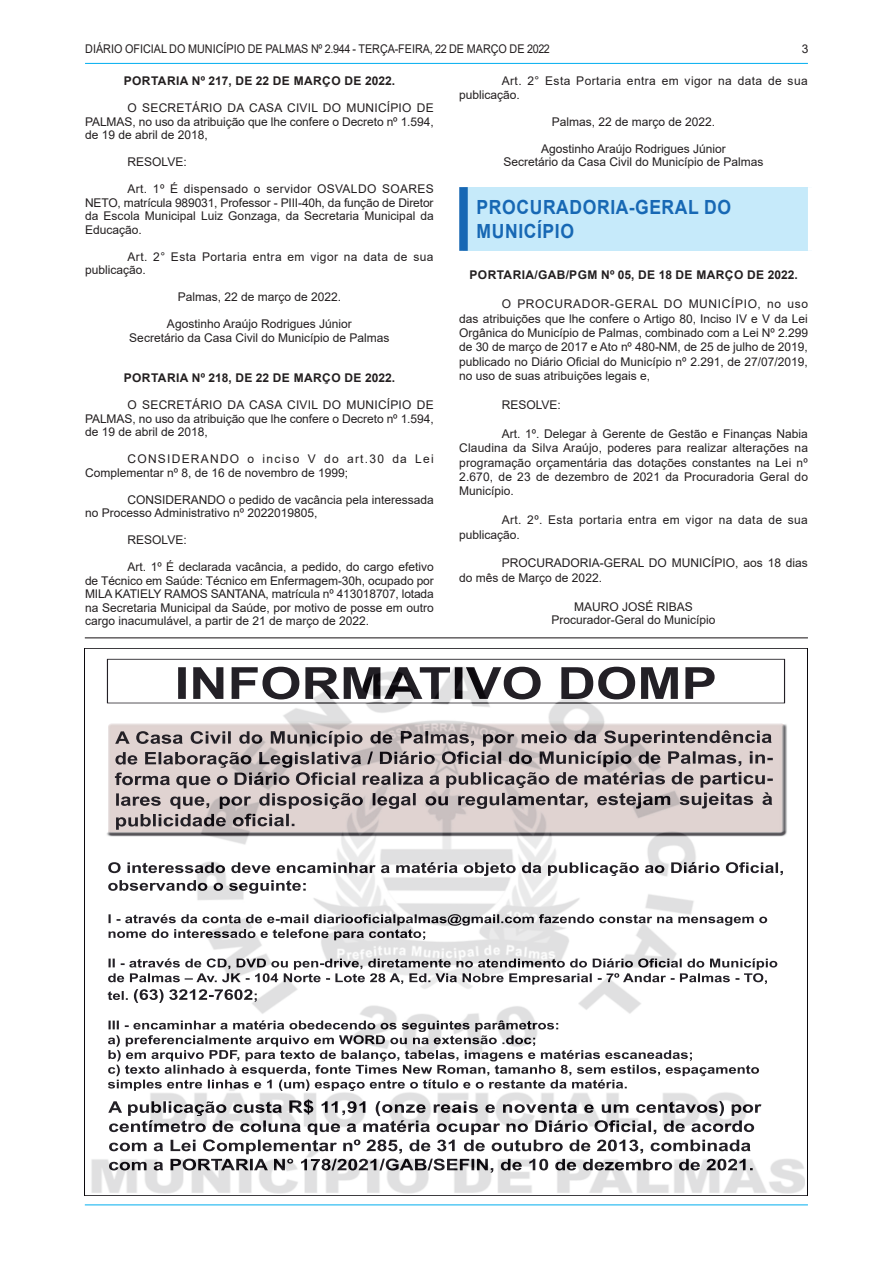
<style>
.page{position:relative;width:893px;height:1263px;background:#fff}
.page>*{position:absolute;margin:0;border:0;box-sizing:border-box;transform-origin:0 0}
.t1{font:700 19.5px/24px "Arial";letter-spacing:.035em;color:#1768b4;scale:.9 1}
.t2{font:12px/13.5px "Arial";color:#231f20;text-align:justify}
.t3{font:12px/13.5px "Arial";letter-spacing:.035em;color:#231f20}
.t4{font:700 12px "Arial";letter-spacing:.035em;color:#231f20}
.t5{font:12px "Arial";color:#231f20;scale:.9 1}
.t6{font:12px/14.4px "Arial";letter-spacing:.03em;color:#231f20}
</style>
<div class="page">
<hr style="left:85px;top:1204px;width:723px;height:1px;background:#00aeef">
<hr style="left:85px;top:63px;width:723px;height:1px;background:#00aeef">
<div style="left:463px;top:187px;width:349px;height:64px;background:#c6eafa"></div>
<div style="left:459px;top:187px;width:9px;height:64px;background:#1768b4"></div>
<div style="left:808px;top:187px;width:8px;height:64px;background:#fff"></div>
<hr style="left:85px;top:637px;width:723px;height:1px;background:#231f20">
<img style="left:85px;top:648px;width:723px;height:547px">
<img style="left:108px;top:723px;width:676px;height:111px">
<p class="t5" style="left:85px;top:40px;width:518px">DIÁRIO OFICIAL DO MUNICÍPIO DE PALMAS Nº 2.944 - TERÇA-FEIRA, 22 DE MARÇO DE 2022</p>
<p class="t2" style="left:802px;top:42px;width:8px">3</p>
<p class="t4" style="left:124px;top:73px;width:273px">PORTARIA Nº 217, DE 22 DE MARÇO DE 2022.</p>
<p class="t2" style="left:85px;top:101px;width:350px;text-indent:43px">O SECRETÁRIO DA CASA CIVIL DO MUNICÍPIO DE PALMAS, no uso da atribuição que lhe confere o Decreto nº 1.594, de 19 de abril de 2018,</p>
<p class="t2" style="left:128px;top:155px;width:61px">RESOLVE:</p>
<p class="t2" style="left:85px;top:182px;width:350px;text-indent:43px">Art. 1º É dispensado o servidor OSVALDO SOARES NETO, matrícula 989031, Professor - PIII-40h, da função de Diretor da Escola Municipal Luiz Gonzaga, da Secretaria Municipal da Educação.</p>
<p class="t3" style="left:85px;top:250px;width:350px;text-indent:43px">Art. 2° Esta Portaria entra em vigor na data de sua publicação.</p>
<p class="t2" style="left:178px;top:290px;width:165px">Palmas, 22 de março de 2022.</p>
<p class="t2" style="left:129px;top:317px;width:262px;text-align:center">Agostinho Araújo Rodrigues Júnior<br>Secretário da Casa Civil do Município de Palmas</p>
<p class="t4" style="left:124px;top:370px;width:273px">PORTARIA Nº 218, DE 22 DE MARÇO DE 2022.</p>
<p class="t2" style="left:85px;top:398px;width:350px;text-indent:43px">O SECRETÁRIO DA CASA CIVIL DO MUNICÍPIO DE PALMAS, no uso da atribuição que lhe confere o Decreto nº 1.594, de 19 de abril de 2018,</p>
<p class="t2" style="left:85px;top:452px;width:350px;text-indent:43px">CONSIDERANDO o inciso V do art.30 da Lei<br>Complementar nº 8, de 16 de novembro de 1999;</p>
<p class="t2" style="left:85px;top:493px;width:350px;text-indent:43px">CONSIDERANDO o pedido de vacância pela interessada no Processo Administrativo nº 2022019805,</p>
<p class="t2" style="left:128px;top:533px;width:61px">RESOLVE:</p>
<p class="t2" style="left:85px;top:560px;width:350px;text-indent:43px">Art. 1º É declarada vacância, a pedido, do cargo efetivo de Técnico em Saúde: Técnico em Enfermagem-30h, ocupado por MILA KATIELY RAMOS SANTANA, matrícula nº 413018707, lotada na Secretaria Municipal da Saúde, por motivo de posse em outro cargo inacumulável, a partir de 21 de março de 2022.</p>
<p class="t3" style="left:459px;top:74px;width:350px;text-indent:43px">Art. 2° Esta Portaria entra em vigor na data de sua publicação.</p>
<p class="t2" style="left:552px;top:115px;width:165px">Palmas, 22 de março de 2022.</p>
<p class="t2" style="left:503px;top:142px;width:262px;text-align:center">Agostinho Araújo Rodrigues Júnior<br>Secretário da Casa Civil do Município de Palmas</p>
<h1 class="t1" style="left:477px;top:195px;width:284px">PROCURADORIA-GERAL DO<br>MUNICÍPIO</h1>
<p class="t4" style="left:469px;top:267px;width:330px">PORTARIA/GAB/PGM Nº 05, DE 18 DE MARÇO DE 2022.</p>
<p class="t2" style="left:459px;top:297px;width:350px;line-height:14.4px;text-indent:43px">O PROCURADOR-GERAL DO MUNICÍPIO, no uso das atribuições que lhe confere o Artigo 80, Inciso IV e V da Lei Orgânica do Município de Palmas, combinado com a Lei Nº 2.299 de 30 de março de 2017 e Ato nº 480-NM, de 25 de julho de 2019, publicado no Diário Oficial do Município nº 2.291, de 27/07/2019, no uso de suas atribuições legais e,</p>
<p class="t2" style="left:502px;top:398px;width:61px">RESOLVE:</p>
<p class="t2" style="left:459px;top:426px;width:350px;line-height:14.4px;text-indent:43px">Art. 1º. Delegar à Gerente de Gestão e Finanças Nabia Claudina da Silva Araújo, poderes para realizar alterações na programação orçamentária das dotações constantes na Lei nº 2.670, de 23 de dezembro de 2021 da Procuradoria Geral do Município.</p>
<p class="t6" style="left:459px;top:513px;width:350px;text-indent:43px">Art. 2º. Esta portaria entra em vigor na data de sua publicação.</p>
<p class="t2" style="left:459px;top:556px;width:350px;line-height:14.4px;text-indent:43px">PROCURADORIA-GERAL DO MUNICÍPIO, aos 18 dias do mês de Março de 2022.</p>
<p class="t2" style="left:552px;top:599px;width:166px;text-align:center">MAURO JOSÉ RIBAS<br>Procurador-Geral do Município</p>
</div>
